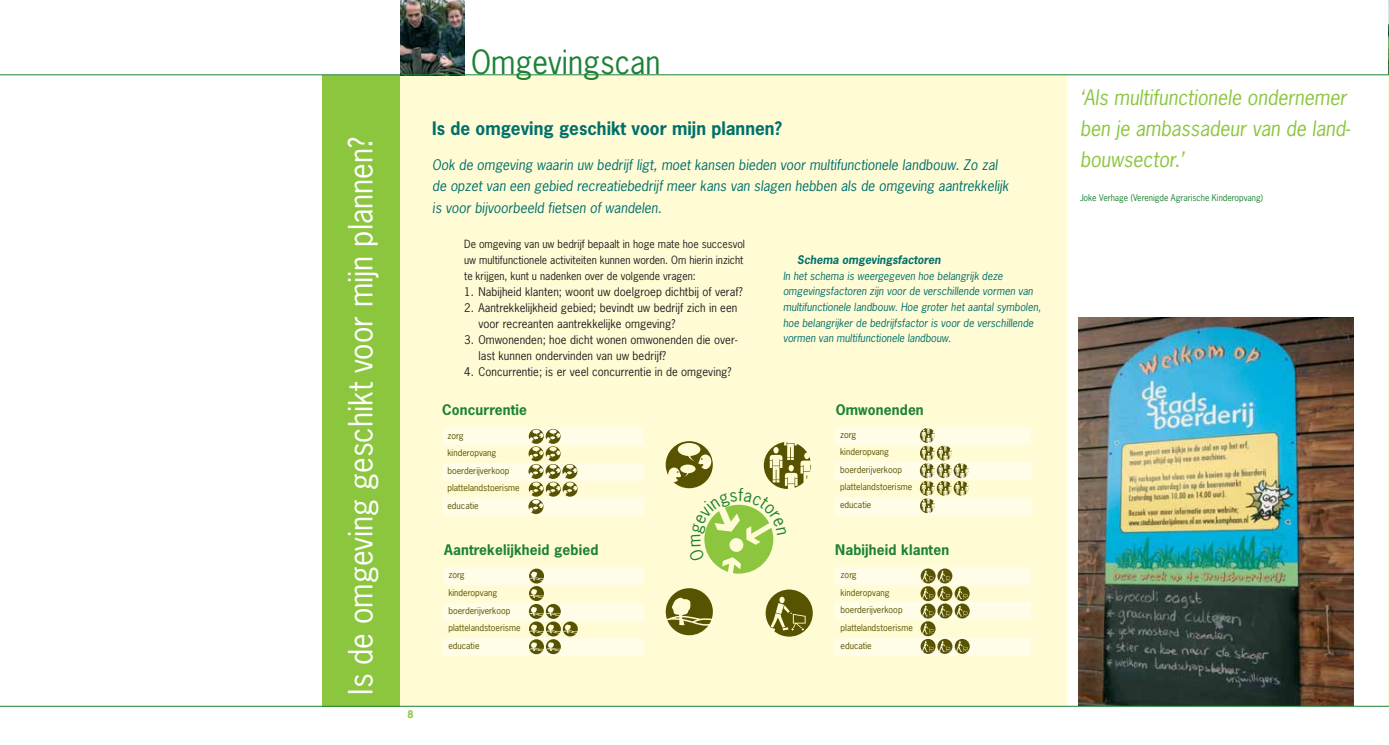
<style>
.page{position:relative;width:1389px;height:745px;background:#fff}
.page>*{position:absolute;margin:0;border:0;box-sizing:border-box;transform-origin:0 0}
.t1{font:31.25px "News Gothic";color:#fff}
.t2{font:31.25px "News Gothic";color:#1e8234}
.t3{font:italic 20px/31.2px "News Gothic";color:#8cc63f}
.t4{font:700 17.5px "News Gothic";color:#00706d}
.t5{font:italic 13.75px/21.2px "News Gothic";color:#00706d}
.t6{font:700 13.75px "News Gothic";letter-spacing:.01em;color:#1e8234}
.t7{font:11.25px/16px "News Gothic";letter-spacing:.005em;color:#231f20}
.t8{font:italic 700 11.25px "News Gothic";color:#00706d}
.t9{font:italic 10.62px/15.6px "News Gothic";color:#00706d}
.t10{font:10.62px/15.6px "News Gothic";color:#231f20}
.t11{font:700 10px "News Gothic";color:#8cc63f}
.t12{font:8.75px/17.5px "News Gothic";color:#585300}
.t13{font:8.75px "News Gothic";color:#1e8234}
</style>
<div class="page">
<img style="left:1388px;top:0;width:1px;height:75px">
<div style="left:400px;top:75px;width:667px;height:630px;background:#fffcd5"></div>
<img style="left:400px;top:0;width:64px;height:74px">
<div style="left:322px;top:75px;width:78px;height:630px;background:#8cc63f"></div>
<img style="left:1079px;top:317px;width:275px;height:388px">
<svg style="left:666px;top:588px;width:47px;height:46px"></svg>
<svg style="left:766px;top:589px;width:47px;height:47px"></svg>
<div style="left:835px;top:427px;width:196px;height:17px;background:#fffde8"></div>
<div style="left:835px;top:462px;width:196px;height:17px;background:#fffde8"></div>
<div style="left:835px;top:497px;width:196px;height:17px;background:#fffde8"></div>
<div style="left:836px;top:567px;width:195px;height:17px;background:#fffde8"></div>
<div style="left:835px;top:602px;width:196px;height:17px;background:#fffde8"></div>
<div style="left:835px;top:637px;width:196px;height:17px;background:#fffde8"></div>
<div style="left:443px;top:427px;width:200px;height:17px;background:#fffde8"></div>
<div style="left:443px;top:463px;width:200px;height:17px;background:#fffde8"></div>
<div style="left:443px;top:497px;width:200px;height:18px;background:#fffde8"></div>
<div style="left:444px;top:567px;width:199px;height:17px;background:#fffde8"></div>
<div style="left:444px;top:602px;width:200px;height:18px;background:#fffde8"></div>
<div style="left:444px;top:637px;width:200px;height:17px;background:#fffde8"></div>
<svg style="left:921px;top:568px;width:49px;height:85px"></svg>
<svg style="left:920px;top:428px;width:49px;height:85px"></svg>
<svg style="left:529px;top:568px;width:49px;height:85px"></svg>
<svg style="left:528px;top:428px;width:50px;height:85px"></svg>
<hr style="left:0;top:705px;width:1389px;height:1px;background:#1e8234">
<hr style="left:0;top:74px;width:1389px;height:1px;background:#1e8234">
<svg style="left:666px;top:441px;width:145px;height:132px"></svg>
<h1 class="t1" style="left:348px;top:694px;width:558px;rotate:-90deg">Is de omgeving geschikt voor mijn plannen?</h1>
<h1 class="t2" style="left:471px;top:49px;width:191px">Omgevingscan</h1>
<h3 class="t4" style="left:432px;top:121px;width:351px">Is de omgeving geschikt voor mijn plannen?</h3>
<p class="t5" style="left:432px;top:155px;width:578px">Ook de omgeving waarin uw bedrijf ligt, moet kansen bieden voor multifunctionele landbouw. Zo zal de opzet van een gebied recreatiebedrijf meer kans van slagen hebben als de omgeving aantrekkelijk is voor bijvoorbeeld fietsen of wandelen.</p>
<p class="t10" style="left:464px;top:237px;width:282px">De omgeving van uw bedrijf bepaalt in hoge mate hoe succesvol uw multifunctionele activiteiten kunnen worden. Om hierin inzicht te krijgen, kunt u nadenken over de volgende vragen:</p>
<p class="t7" style="left:464px;top:284px;width:280px">1. Nabijheid klanten; woont uw doelgroep dichtbij of veraf?</p>
<p class="t7" style="left:478px;top:300px;width:261px;text-indent:-14px">2. Aantrekkelijkheid gebied; bevindt uw bedrijf zich in een voor recreanten aantrekkelijke omgeving?</p>
<p class="t7" style="left:478px;top:332px;width:260px;text-indent:-14px">3. Omwonenden; hoe dicht wonen omwonenden die over&shy;last kunnen ondervinden van uw bedrijf?</p>
<p class="t7" style="left:464px;top:364px;width:269px">4. Concurrentie; is er veel concurrentie in de omgeving?</p>
<p class="t6" style="left:442px;top:404px;width:87px">Concurrentie</p>
<p class="t12" style="left:447px;top:427px;width:74px">zorg<br>kinderopvang boerderijverkoop plattelandstoerisme educatie</p>
<p class="t6" style="left:444px;top:544px;width:156px">Aantrekelijkheid gebied</p>
<p class="t12" style="left:448px;top:566px;width:74px">zorg<br>kinderopvang boerderijverkoop plattelandstoerisme educatie</p>
<p class="t8" style="left:797px;top:255px;width:145px">Schema omgevingsfactoren</p>
<p class="t9" style="left:783px;top:268px;width:260px">In het schema is weergegeven hoe belangrijk deze omgevingsfactoren zijn voor de verschillende vormen van multifunctionele landbouw. Hoe groter het aantal symbolen, hoe belangrijker de bedrijfsfactor is voor de verschillende vormen van multifunctionele landbouw.</p>
<p class="t6" style="left:836px;top:404px;width:89px">Omwonenden</p>
<p class="t12" style="left:840px;top:426px;width:74px">zorg<br>kinderopvang boerderijverkoop plattelandstoerisme educatie</p>
<p class="t6" style="left:835px;top:544px;width:115px">Nabijheid klanten</p>
<p class="t12" style="left:841px;top:566px;width:74px">zorg<br>kinderopvang boerderijverkoop plattelandstoerisme educatie</p>
<p class="t11" style="left:407px;top:709px;width:8px">8</p>
<h2 class="t3" style="left:1080px;top:83px;width:272px">‘Als multifunctionele ondernemer ben je ambassadeur van de land&shy;bouwsector.’</h2>
<p class="t13" style="left:1080px;top:194px;width:185px">Joke Verhage (Verenigde Agrarische Kinderopvang)</p>
</div>
